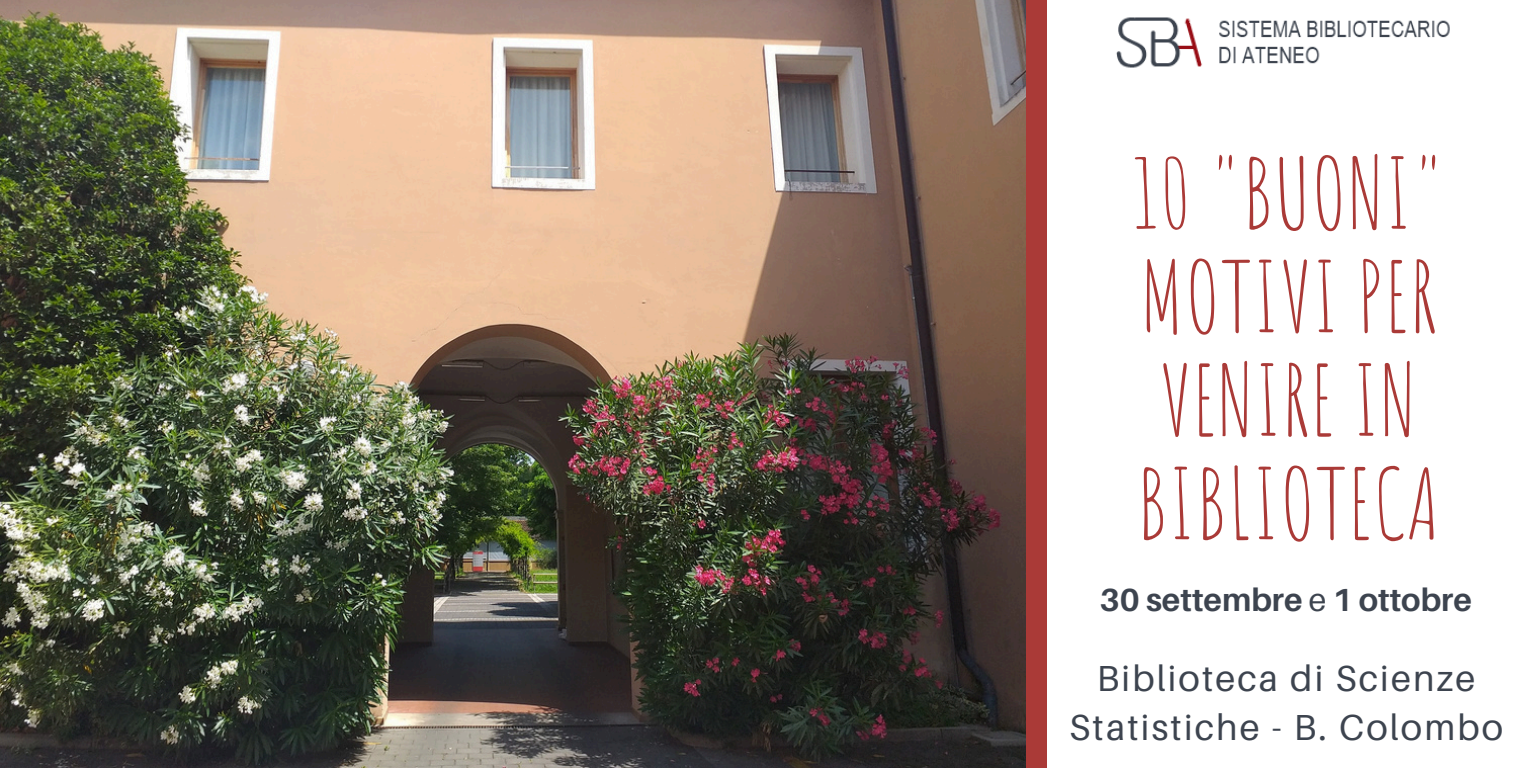
<style>
.page{position:relative;width:1536px;height:768px;background:#fff}
.page>*{position:absolute;margin:0;border:0;box-sizing:border-box;transform-origin:0 0}
.t1{font:96.6px/103.6px "Amatic SC";letter-spacing:.01em;color:#aa3a37}
.t2{font:36.2px/49.6px "Aileron";letter-spacing:.06em;color:#3d444f;text-align:center}
.t3{font:700 32px "Aileron";color:#3d444f}
.s1{font-weight:400}
</style>
<div class="page">
<img style="left:0;top:0;width:1027px;height:768px">
<div style="left:1027px;top:0;width:19px;height:768px;background:#aa3a37"></div>
<img style="left:1116px;top:17px;width:334px;height:51px">
<p class="t1" style="left:1132px;top:140px;width:314px">10 "BUONI"<br>MOTIVI PER<br>VENIRE IN<br>BIBLIOTECA</p>
<p class="t3" style="left:1100px;top:580px;width:374px">30 settembre <span class="s1">e</span> 1 ottobre</p>
<p class="t2" style="left:1069px;top:653px;width:435px">Biblioteca di Scienze<br>Statistiche - B. Colombo</p>
</div>
